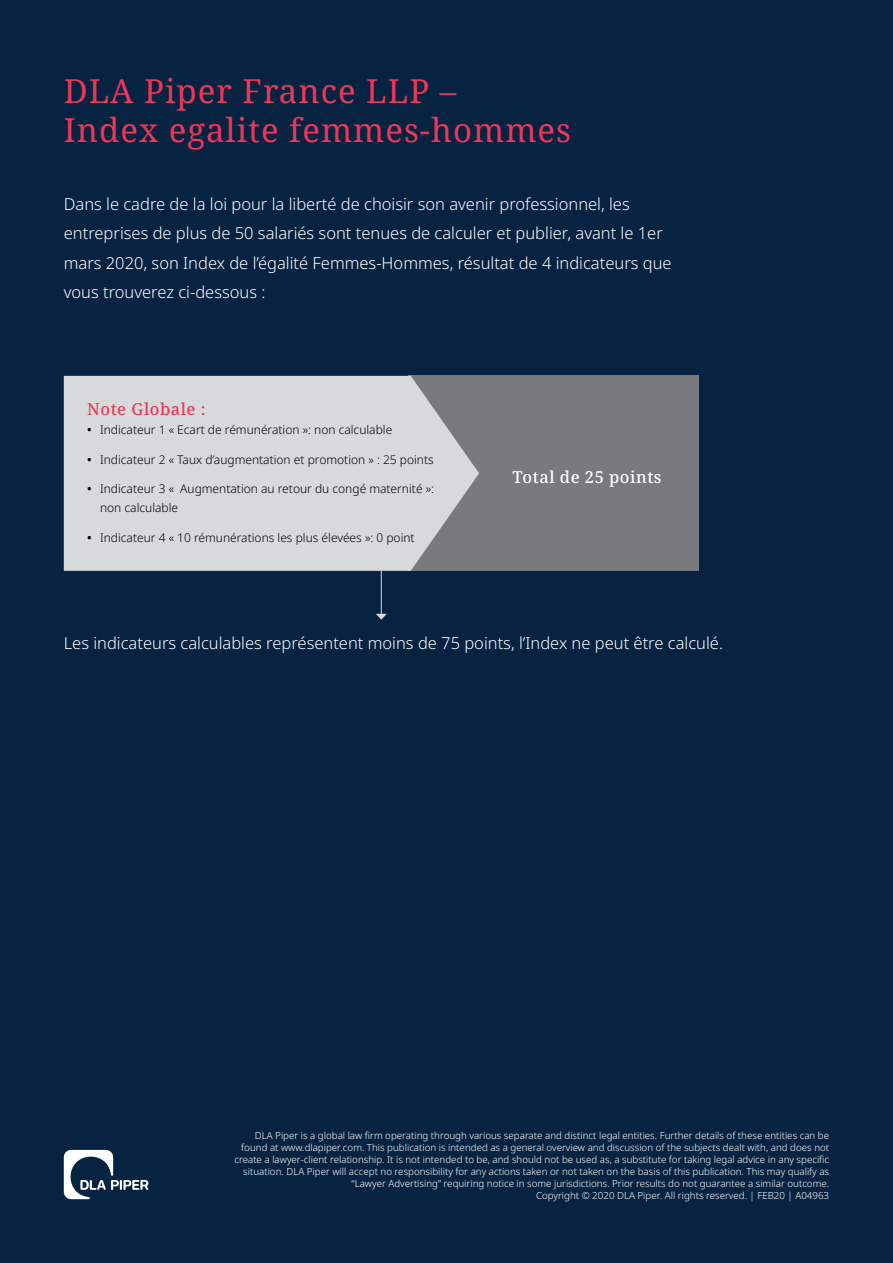
<style>
.page{position:relative;width:893px;height:1263px;background:#062341}
.page>*{position:absolute;margin:0;border:0;box-sizing:border-box;transform-origin:0 0}
.t1{font:33px/39px "Noto Serif";letter-spacing:.03em;color:#ee3658}
.t2{font:300 16.5px/29.2px "Noto Sans";color:#fff}
.t3{font:500 16.5px "Noto Serif";letter-spacing:.03em;color:#fff}
.t4{font:500 16.5px "Noto Serif";letter-spacing:.03em;color:#ee3658}
.t5{font:300 12px/19.5px "Noto Sans";color:#000}
.t6{font:300 9.75px/12px "Noto Sans";color:#fff;text-align:right}
.s1{font-weight:600}
</style>
<div class="page">
<div style="left:408px;top:376px;width:291px;height:195px;background:#797a7d"></div>
<svg style="left:64px;top:376px;width:415px;height:195px;background:#cfd1d2"></svg>
<hr style="left:381px;top:571px;width:1px;height:44px;background:#d7d9da">
<svg style="left:376px;top:614px;width:11px;height:6px"></svg>
<svg style="left:64px;top:1150px;width:84px;height:49px"></svg>
<h1 class="t1" style="left:64px;top:70px;width:509px">DLA Piper France LLP –<br>Index egalite femmes-hommes</h1>
<p class="t2" style="left:64px;top:190px;width:609px">Dans le cadre de la loi pour la liberté de choisir son avenir professionnel, les entreprises de plus de 50 salariés sont tenues de calculer et publier, avant le 1er mars 2020, son Index de l’égalité Femmes-Hommes, résultat de 4 indicateurs que vous trouverez ci-dessous :</p>
<h2 class="t4" style="left:87px;top:397px;width:120px">Note Globale :</h2>
<p class="t5" style="left:87px;top:420px;width:307px"><span class="s1">•</span> Indicateur 1 « Ecart de rémunération »: non calculable</p>
<p class="t5" style="left:87px;top:450px;width:348px"><span class="s1">•</span> Indicateur 2 « Taux d’augmentation et promotion » : 25 points</p>
<p class="t5" style="left:100px;top:479px;width:335px;text-indent:-13px"><span class="s1">•</span> Indicateur 3 « Augmentation au retour du congé maternité »: non calculable</p>
<p class="t5" style="left:87px;top:528px;width:329px"><span class="s1">•</span> Indicateur 4 « 10 rémunérations les plus élevées »: 0 point</p>
<h2 class="t3" style="left:513px;top:466px;width:150px">Total de 25 points</h2>
<h2 class="t2" style="left:64px;top:629px;width:661px">Les indicateurs calculables représentent moins de 75 points, l’Index ne peut être calculé.</h2>
<p class="t6" style="left:234px;top:1130px;width:596px">DLA Piper is a global law firm operating through various separate and distinct legal entities. Further details of these entities can be found at www.dlapiper.com. This publication is intended as a general overview and discussion of the subjects dealt with, and does not create a lawyer-client relationship. It is not intended to be, and should not be used as, a substitute for taking legal advice in any specific situation. DLA Piper will accept no responsibility for any actions taken or not taken on the basis of this publication. This may qualify as “Lawyer Advertising” requiring notice in some jurisdictions. Prior results do not guarantee a similar outcome.<br>Copyright © 2020 DLA Piper. All rights reserved. | FEB20 | A04963</p>
</div>
